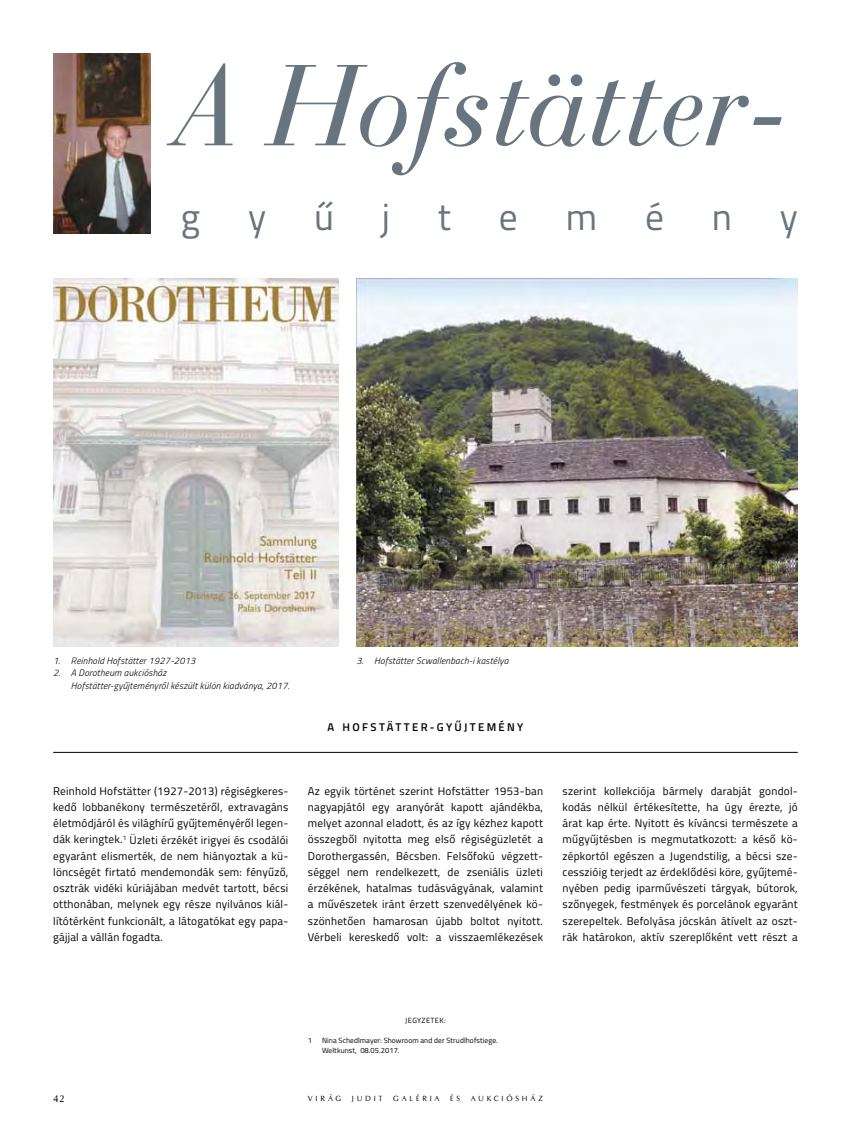
<style>
.page{position:relative;width:851px;height:1134px;background:#fff}
.page>*{position:absolute;margin:0;border:0;box-sizing:border-box;transform-origin:0 0}
.t1{font:italic 121.25px "Bauer Bodoni BT";letter-spacing:.02em;color:#68757e}
.t2{font:37.5px "Titillium";color:#68757e}
.t3{font:11.25px/16.2px "Titillium";letter-spacing:.02em;color:#000;text-align:justify}
.t4{font:600 11.25px "Titillium";letter-spacing:.21em;color:#000}
.t5{font:10px "CG Omega";color:#000}
.t6{font:italic 300 9.38px/12.5px "Titillium";letter-spacing:.02em;color:#000}
.t7{font:7.5px/10px "Titillium";letter-spacing:.01em;color:#000}
.t8{font:7.5px "CG Omega";letter-spacing:.37em;color:#000}
.t9{font:7.5px "Titillium";letter-spacing:.05em;color:#000}
</style>
<div class="page">
<img style="left:53px;top:279px;width:286px;height:367px">
<img style="left:53px;top:53px;width:98px;height:181px">
<img style="left:356px;top:279px;width:441px;height:367px">
<hr style="left:53px;top:752px;width:744px;height:1px;background:#000">
<h1 class="t1" style="left:181px;top:31px;width:616px">A Hofstätter-</h1>
<h2 class="t2" style="left:181px;top:189px;width:21px">g</h2>
<h2 class="t2" style="left:248px;top:189px;width:20px">y</h2>
<h2 class="t2" style="left:314px;top:189px;width:21px">ű</h2>
<h2 class="t2" style="left:382px;top:189px;width:10px">j</h2>
<h2 class="t2" style="left:438px;top:189px;width:15px">t</h2>
<h2 class="t2" style="left:499px;top:189px;width:20px">e</h2>
<h2 class="t2" style="left:565px;top:189px;width:33px">m</h2>
<h2 class="t2" style="left:645px;top:189px;width:20px">é</h2>
<h2 class="t2" style="left:711px;top:189px;width:22px">n</h2>
<h2 class="t2" style="left:779px;top:189px;width:20px">y</h2>
<p class="t6" style="left:53px;top:654px;width:144px">1. Reinhold Hofstätter 1927-2013</p>
<p class="t6" style="left:71px;top:666px;width:220px;text-indent:-18px">2. A Dorotheum aukciósház<br>Hofstätter-gyűjteményről készült külön kiadványa, 2017.</p>
<p class="t6" style="left:356px;top:654px;width:153px">3. Hofstätter Scwallenbach-i kastélya</p>
<p class="t4" style="left:327px;top:718px;width:77px">A H OFST ÄTTER</p>
<p class="t4" style="left:430px;top:718px;width:42px">-GYŰJTE</p>
<p class="t4" style="left:486px;top:718px;width:38px">MÉN Y</p>
<p class="t3" style="left:53px;top:782px;width:237px">Reinhold Hofstätter (1927-2013) régiségkeres&shy;kedő lobbanékony természetéről, extravagáns életmódjáról és világhírű gyűjteményéről legen&shy;dák keringtek.<sup>1</sup> Üzleti érzékét irigyei és csodálói egyaránt elismerték, de nem hiányoztak a kü&shy;löncségét firtató mendemondák sem: fényűző, osztrák vidéki kúriájában medvét tartott, bécsi otthonában, melynek egy része nyilvános kiál&shy;lítótérként funkcionált, a látogatókat egy papa&shy;gájjal a vállán fogadta.</p>
<p class="t3" style="left:308px;top:782px;width:237px">Az egyik történet szerint Hofstätter 1953-ban nagyapjától egy aranyórát kapott ajándékba, melyet azonnal eladott, és az így kézhez kapott összegből nyitotta meg első régiségüzletét a Dorothergassén, Bécsben. Felsőfokú végzett&shy;séggel nem rendelkezett, de zseniális üzleti érzékének, hatalmas tudásvágyának, valamint a művészetek iránt érzett szenvedélyének kö&shy;szönhetően hamarosan újabb boltot nyitott.<br>Vérbeli kereskedő volt: a visszaemlékezések</p>
<p class="t3" style="left:562px;top:782px;width:237px">szerint kollekciója bármely darabját gondol&shy;kodás nélkül értékesítette, ha úgy érezte, jó árat kap érte. Nyitott és kíváncsi természete a műgyűjtésben is megmutatkozott: a késő kö&shy;zépkortól egészen a Jugendstilig, a bécsi sze&shy;cesszióig terjedt az érdeklődési köre, gyűjtemé&shy;nyében pedig iparművészeti tárgyak, bútorok, szőnyegek, festmények és porcelánok egyaránt szerepeltek. Befolyása jócskán átívelt az oszt&shy;rák határokon, aktív szereplőként vett részt a</p>
<p class="t9" style="left:405px;top:1015px;width:42px">JEGYZETEK:</p>
<p class="t7" style="left:308px;top:1035px;width:6px">1</p>
<p class="t7" style="left:322px;top:1035px;width:177px">Nina Schedlmayer: Showroom and der Strudlhofstiege.<br>Weltkunst, 08.05.2017.</p>
<p class="t5" style="left:53px;top:1093px;width:13px">42</p>
<p class="t8" style="left:308px;top:1094px;width:35px">VIRÁG</p>
<p class="t8" style="left:352px;top:1094px;width:32px">JUDIT</p>
<p class="t8" style="left:393px;top:1094px;width:48px">GALÉRIA</p>
<p class="t8" style="left:450px;top:1094px;width:12px">É S</p>
<p class="t8" style="left:470px;top:1094px;width:74px">AUKCIÓSHÁZ</p>
</div>
